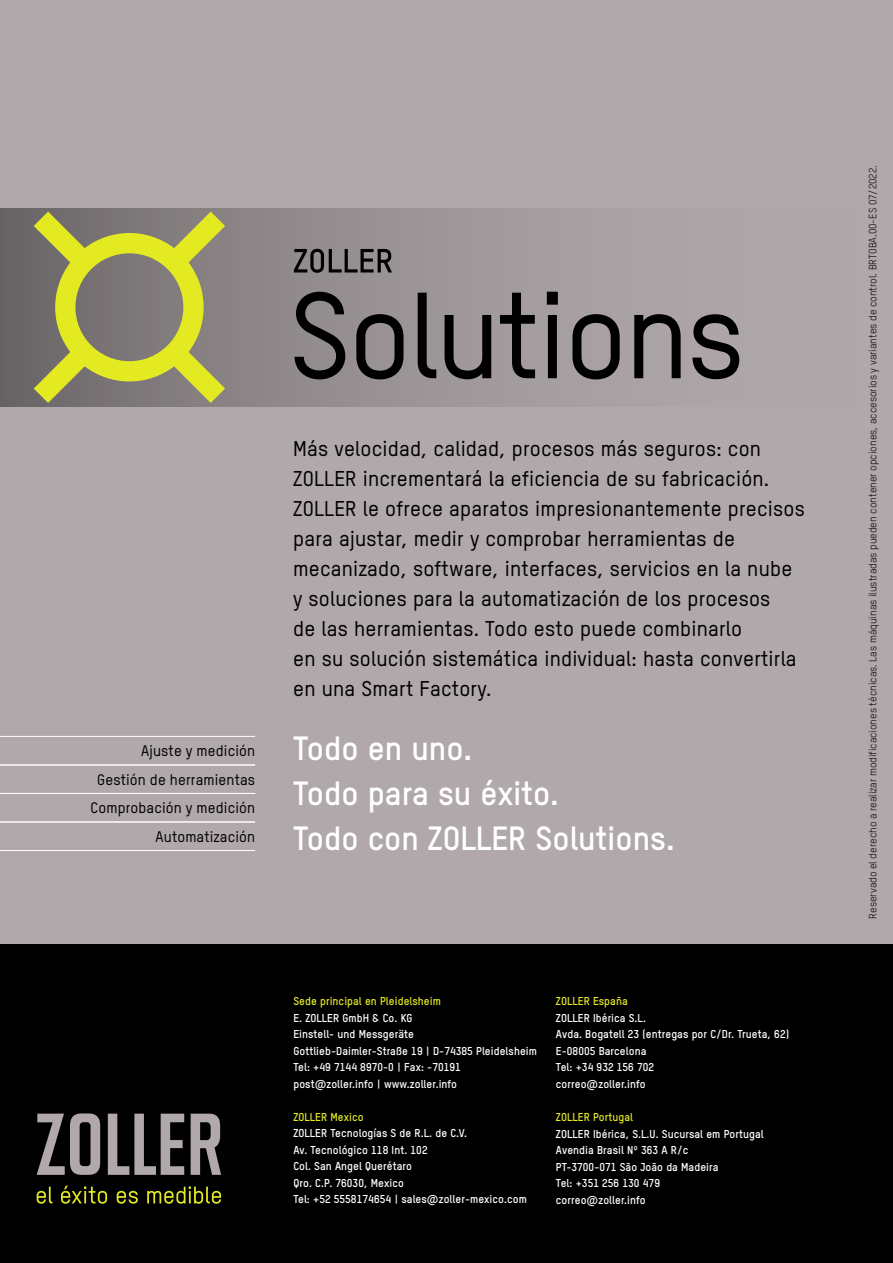
<style>
.page{position:relative;width:893px;height:1263px;background:#fff}
.page>*{position:absolute;margin:0;border:0;box-sizing:border-box;transform-origin:0 0}
.t1{font:500 120px "TSTARPRO";letter-spacing:-.02em;color:#000}
.t2{font:700 33px/45px "TSTARPRO";color:#fff}
.t3{font:500 21px/30px "TSTARPRO";letter-spacing:.01em;color:#000}
.t4{font:500 15px/28.5px "TSTARPRO";letter-spacing:.01em;color:#000;text-align:right}
.t5{font:700 11.25px/16.5px "TSTARPRO";letter-spacing:.005em;color:#fff}
.t6{font:700 11.25px "TSTARPRO";letter-spacing:.005em;color:#e4ea22}
.t7{font:10.5px "TSTARPRO";color:#000}
</style>
<div class="page">
<div style="left:0;top:0;width:893px;height:944px;background:#b0a8aa"></div>
<div style="left:0;top:208px;width:893px;height:198px;background:linear-gradient(to right,#756f71,#bcb3b5)"></div>
<svg style="left:34px;top:212px;width:191px;height:191px;background:#9e9c5a"></svg>
<div style="left:0;top:944px;width:893px;height:319px;background:#000"></div>
<hr style="left:0;top:736px;width:255px;height:1px;background:#fff">
<hr style="left:0;top:765px;width:255px;height:1px;background:#fff">
<hr style="left:0;top:764px;width:255px;height:1px;background:#fff">
<hr style="left:0;top:793px;width:255px;height:1px;background:#fff">
<hr style="left:0;top:822px;width:255px;height:1px;background:#fff">
<hr style="left:0;top:821px;width:255px;height:1px;background:#fff">
<hr style="left:0;top:850px;width:255px;height:1px;background:#fff">
<svg style="left:294px;top:249px;width:98px;height:24px;background:#5d595a"></svg>
<svg style="left:108px;top:1113px;width:76px;height:62px"></svg>
<svg style="left:191px;top:1113px;width:30px;height:62px"></svg>
<svg style="left:37px;top:1113px;width:63px;height:62px"></svg>
<svg style="left:37px;top:1186px;width:16px;height:18px"></svg>
<svg style="left:61px;top:1185px;width:46px;height:19px"></svg>
<svg style="left:117px;top:1191px;width:21px;height:13px"></svg>
<svg style="left:147px;top:1186px;width:74px;height:18px"></svg>
<h3 class="t4" style="left:91px;top:736px;width:166px">Ajuste y medición<br>Gestión de herramientas<br>Comprobación y medición<br>Automatización</h3>
<h1 class="t1" style="left:289px;top:255px;width:457px">Solutions</h1>
<p class="t3" style="left:293px;top:432px;width:513px">Más velocidad, calidad, procesos más seguros: con ZOLLER incrementará la eficiencia de su fabricación.<br>ZOLLER le ofrece aparatos impresionantemente precisos para ajustar, medir y comprobar herramientas de mecanizado, software, interfaces, servicios en la nube y soluciones para la automatización de los procesos<br>de las herramientas. Todo esto puede combinarlo<br>en su solución sistemática individual: hasta convertirla en una Smart Factory.</p>
<h2 class="t2" style="left:293px;top:724px;width:383px">Todo en uno.<br>Todo para su éxito.<br>Todo con ZOLLER Solutions.</h2>
<p class="t6" style="left:293px;top:994px;width:149px">Sede principal en Pleidelsheim</p>
<p class="t5" style="left:293px;top:1009px;width:245px">E. ZOLLER GmbH &amp; Co. KG<br>Einstell- und Messgeräte<br>Gottlieb-Daimler-Straße 19 | D-74385 Pleidelsheim Tel: +49 7144 8970-0 | Fax: -70191 post@zoller.info | www.zoller.info</p>
<p class="t6" style="left:293px;top:1109px;width:72px">ZOLLER Mexico</p>
<p class="t5" style="left:293px;top:1124px;width:235px">ZOLLER Tecnologías S de R.L. de C.V.<br>Av. Tecnológico 118 Int. 102<br>Col. San Angel Querétaro<br>Qro. C.P. 76030, Mexico<br>Tel: +52 5558174654 | sales@zoller-mexico.com</p>
<p class="t6" style="left:556px;top:994px;width:73px">ZOLLER España</p>
<p class="t5" style="left:556px;top:1009px;width:235px">ZOLLER Ibérica S.L.<br>Avda. Bogatell 23 (entregas por C/Dr. Trueta, 62)<br>E-08005 Barcelona<br>Tel: +34 932 156 702<br>correo@zoller.info</p>
<p class="t6" style="left:556px;top:1109px;width:79px">ZOLLER Portugal</p>
<p class="t5" style="left:556px;top:1125px;width:209px">ZOLLER Ibérica, S.L.U. Sucursal em Portugal<br>Avendia Brasil Nº 363 A R/c<br>PT-3700-071 São João da Madeira<br>Tel: +351 256 130 479<br>correo@zoller.info</p>
<p class="t7" style="left:866px;top:918px;width:755px;rotate:-90deg">Reservado el derecho a realizar modificaciones técnicas. Las máquinas ilustradas pueden contener opciones, accesorios y variantes de control. BRTOBA.00-ES 07/2022.</p>
</div>
